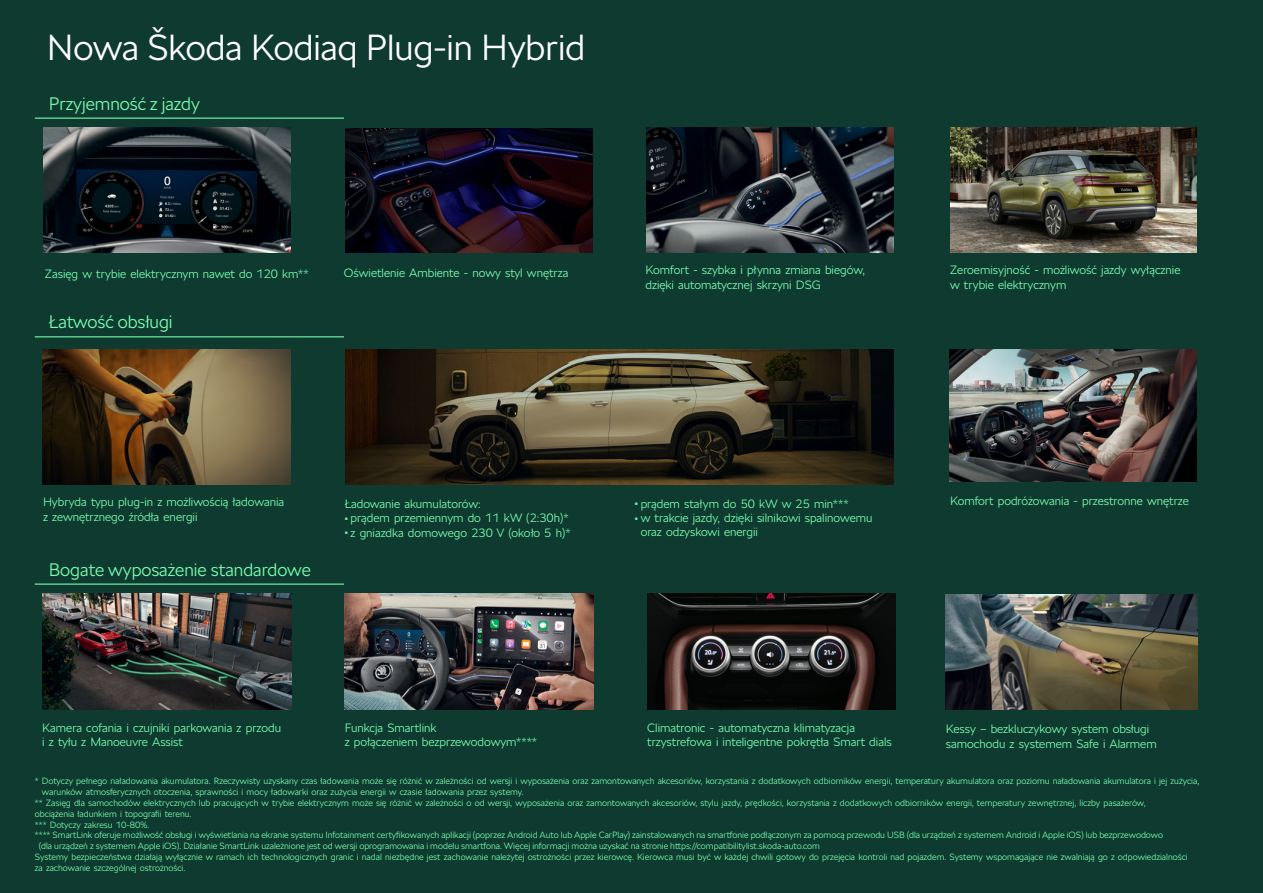
<style>
.page{position:relative;width:1263px;height:893px;background:#0e3a2f}
.page>*{position:absolute;margin:0;border:0;box-sizing:border-box;transform-origin:0 0}
._04_Subhead_17pt{font:300 36px "SKODA Next";color:#fff}
._04_Subhead_17pt-2{font:300 18px "SKODA Next";color:#78faae}
._04_Subhead_17pt-3{font:300 12px/14.4px "SKODA Next Arabic";color:#78faae}
.t1{font:300 9px/10.8px "SKODA Next Arabic";color:#78faae}
.t2{font:300 9px/10.8px "SKODA Next";color:#78faae}
.s1{font-family:"SKODA Next";font-weight:700}
</style>
<div class="page">
<img style="left:646px;top:128px;width:247px;height:125px">
<img style="left:950px;top:128px;width:247px;height:125px">
<img style="left:43px;top:128px;width:247px;height:125px">
<img style="left:43px;top:349px;width:248px;height:135px">
<img style="left:345px;top:128px;width:247px;height:125px">
<img style="left:345px;top:594px;width:248px;height:116px">
<img style="left:946px;top:595px;width:252px;height:115px">
<img style="left:949px;top:349px;width:247px;height:133px">
<img style="left:345px;top:349px;width:548px;height:135px">
<hr style="left:35px;top:118px;width:309px;height:1px;background:#78faae">
<hr style="left:35px;top:336px;width:309px;height:1px;background:#78faae">
<hr style="left:35px;top:583px;width:309px;height:2px;background:#78faae">
<img style="left:647px;top:594px;width:248px;height:116px">
<img style="left:42px;top:594px;width:250px;height:116px">
<p class="_04_Subhead_17pt" style="left:47px;top:23px;width:540px">Nowa Škoda Kodiaq Plug-in Hybrid</p>
<p class="_04_Subhead_17pt-2" style="left:49px;top:92px;width:152px">Przyjemność z jazdy</p>
<p class="_04_Subhead_17pt-3" style="left:45px;top:267px;width:265px">Zasięg w trybie elektrycznym nawet do 120 km**</p>
<p class="_04_Subhead_17pt-2" style="left:49px;top:309px;width:125px">Łatwość obsługi</p>
<p class="_04_Subhead_17pt-3" style="left:344px;top:267px;width:226px">Oświetlenie Ambiente - nowy styl wnętrza</p>
<p class="_04_Subhead_17pt-3" style="left:645px;top:264px;width:221px">Komfort - szybka i płynna zmiana biegów, dzięki automatycznej skrzyni DSG</p>
<p class="_04_Subhead_17pt-3" style="left:950px;top:264px;width:232px">Zeroemisyjność - możliwość jazdy wyłącznie w trybie elektrycznym</p>
<p class="_04_Subhead_17pt-3" style="left:43px;top:495px;width:243px">Hybryda typu plug-in z możliwością ładowania z zewnętrznego źródła energii</p>
<p class="_04_Subhead_17pt-2" style="left:49px;top:557px;width:264px">Bogate wyposażenie standardowe</p>
<p class="_04_Subhead_17pt-3" style="left:345px;top:497px;width:137px">Ładowanie akumulatorów:</p>
<p class="_04_Subhead_17pt-3" style="left:345px;top:511px;width:225px"><span class="s1">•</span> prądem przemiennym do 11 kW (2:30h)*</p>
<p class="_04_Subhead_17pt-3" style="left:345px;top:526px;width:227px"><span class="s1">•</span> z gniazdka domowego 230 V (około 5 h)*</p>
<p class="_04_Subhead_17pt-3" style="left:42px;top:721px;width:240px">Kamera cofania i czujniki parkowania z przodu i z tyłu z Manoeuvre Assist</p>
<p class="_04_Subhead_17pt-3" style="left:345px;top:721px;width:194px">Funkcja Smartlink<br>z połączeniem bezprzewodowym****</p>
<p class="_04_Subhead_17pt-3" style="left:635px;top:497px;width:215px"><span class="s1">•</span> prądem stałym do 50 kW w 25 min***</p>
<p class="_04_Subhead_17pt-3" style="left:641px;top:511px;width:233px;text-indent:-6px"><span class="s1">•</span> w trakcie jazdy, dzięki silnikowi spalinowemu oraz odzyskowi energii</p>
<p class="_04_Subhead_17pt-3" style="left:950px;top:494px;width:240px">Komfort podróżowania - przestronne wnętrze</p>
<p class="_04_Subhead_17pt-3" style="left:647px;top:721px;width:246px">Climatronic - automatyczna klimatyzacja trzystrefowa i inteligentne pokrętła Smart dials</p>
<p class="_04_Subhead_17pt-3" style="left:946px;top:723px;width:212px">Kessy – bezkluczykowy system obsługi samochodu z systemem Safe i Alarmem</p>
<p class="t1" style="left:42px;top:776px;width:1159px;text-indent:-7px">* Dotyczy pełnego naładowania akumulatora. Rzeczywisty uzyskany czas ładowania może się różnić w zależności od wersji i wyposażenia oraz zamontowanych akcesoriów, korzystania z dodatkowych odbiorników energii, temperatury akumulatora oraz poziomu naładowania akumulatora i jej zużycia, warunków atmosferycznych otoczenia, sprawności i mocy ładowarki oraz zużycia energii w czasie ładowania przez systemy.</p>
<p class="t1" style="left:35px;top:798px;width:1112px">** Zasięg dla samochodów elektrycznych lub pracujących w trybie elektrycznym może się różnić w zależności o od wersji, wyposażenia oraz zamontowanych akcesoriów, stylu jazdy, prędkości, korzystania z dodatkowych odbiorników energii, temperatury zewnętrznej, liczby pasażerów,</p>
<p class="t1" style="left:35px;top:809px;width:158px">obciążenia ładunkiem i topografii terenu.</p>
<p class="t1" style="left:35px;top:819px;width:116px">*** Dotyczy zakresu 10-80%.</p>
<p class="t2" style="left:39px;top:830px;width:1126px;text-indent:-4px">**** SmartLink oferuje możliwość obsługi i wyświetlania na ekranie systemu Infotainment certyfikowanych aplikacji (poprzez Android Auto lub Apple CarPlay) zainstalowanych na smartfonie podłączonym za pomocą przewodu USB (dla urządzeń z systemem Android i Apple iOS) lub bezprzewodowo (dla urządzeń z systemem Apple iOS). Działanie SmartLink uzależnione jest od wersji oprogramowania i modelu smartfona. Więcej informacji można uzyskać na stronie https://compatibilitylist.skoda-auto.com</p>
<p class="t1" style="left:35px;top:852px;width:1154px">Systemy bezpieczeństwa działają wyłącznie w ramach ich technologicznych granic i nadal niezbędne jest zachowanie należytej ostrożności przez kierowcę. Kierowca musi być w każdej chwili gotowy do przejęcia kontroli nad pojazdem. Systemy wspomagające nie zwalniają go z odpowiedzialności za zachowanie szczególnej ostrożności.</p>
</div>
